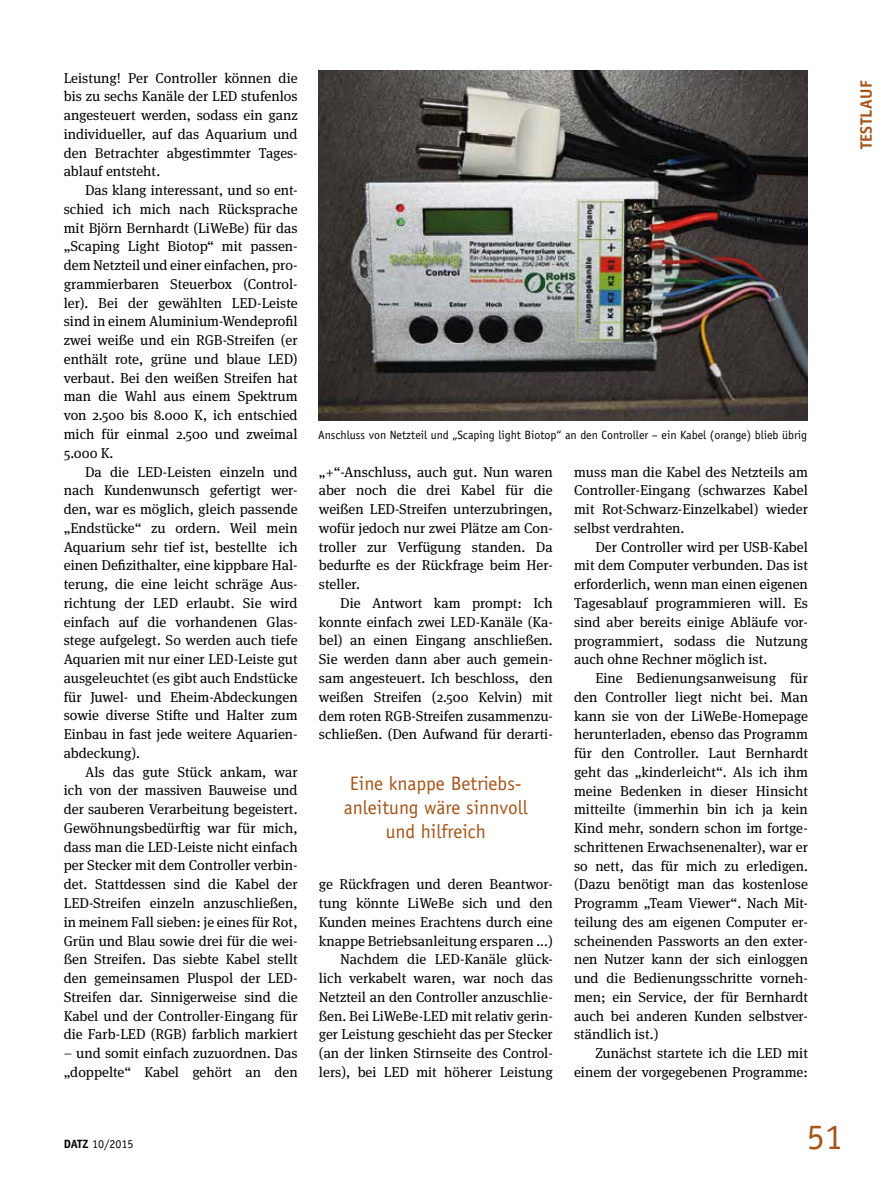
<style>
.page{position:relative;width:893px;height:1191px;background:#fff}
.page>*{position:absolute;margin:0;border:0;box-sizing:border-box;transform-origin:0 0}
.t1{font:36px "Officina Sans";color:#a75417}
.t2{font:19.5px/24px "Officina Sans";color:#a75417;text-align:center}
.t3{font:700 16.5px "Officina Sans";letter-spacing:.02em;color:#a75417}
.t4{font:14.25px/18.8px "Meta Serif OT";color:#000;text-align:justify}
.t5{font:12px "Officina Sans";color:#000}
.s1{font-weight:700}
</style>
<div class="page">
<img style="left:319px;top:71px;width:489px;height:349px">
<p class="t4" style="left:64px;top:68px;width:235px">Leistung! Per Controller können die bis zu sechs Kanäle der LED stufenlos angesteuert werden, sodass ein ganz individueller, auf das Aquarium und den Betrachter abgestimmter Tages&shy;ablauf entsteht.</p>
<p class="t4" style="left:64px;top:181px;width:235px;text-indent:21px">Das klang interessant, und so ent&shy;schied ich mich nach Rücksprache mit Björn Bernhardt (LiWeBe) für das „Scaping Light Biotop“ mit passen&shy;dem Netzteil und einer einfachen, pro&shy;grammierbaren Steuerbox (Control&shy;ler). Bei der gewählten LED-Leiste sind in einem Aluminium-Wendeprofil zwei weiße und ein RGB-Streifen (er enthält rote, grüne und blaue LED) verbaut. Bei den weißen Streifen hat man die Wahl aus einem Spektrum von 2.500 bis 8.000 K, ich entschied mich für einmal 2.500 und zweimal 5.000 K.</p>
<p class="t4" style="left:64px;top:462px;width:235px;text-indent:21px">Da die LED-Leisten einzeln und nach Kundenwunsch gefertigt wer&shy;den, war es möglich, gleich passende „Endstücke“ zu ordern. Weil mein Aquarium sehr tief ist, bestellte ich einen Defizithalter, eine kippbare Hal&shy;terung, die eine leicht schräge Aus&shy;richtung der LED erlaubt. Sie wird einfach auf die vorhandenen Glas&shy;stege aufgelegt. So werden auch tiefe Aquarien mit nur einer LED-Leiste gut ausgeleuchtet (es gibt auch Endstücke für Juwel- und Eheim-Abdeckungen sowie diverse Stifte und Halter zum Einbau in fast jede weitere Aquarien&shy;abdeckung).</p>
<p class="t4" style="left:64px;top:762px;width:235px;text-indent:21px">Als das gute Stück ankam, war ich von der massiven Bauweise und der sauberen Verarbeitung begeistert.<br>Gewöhnungsbedürftig war für mich, dass man die LED-Leiste nicht einfach per Stecker mit dem Controller verbin&shy;det. Stattdessen sind die Kabel der LED-Streifen einzeln anzuschließen, in meinem Fall sieben: je eines für Rot, Grün und Blau sowie drei für die wei&shy;ßen Streifen. Das siebte Kabel stellt den gemeinsamen Pluspol der LED-Streifen dar. Sinnigerweise sind die Kabel und der Controller-Eingang für die Farb-LED (RGB) farblich markiert</p>
<p class="t4" style="left:64px;top:1044px;width:235px">– und somit einfach zuzuordnen. Das „doppelte“ Kabel gehört an den</p>
<p class="t5" style="left:64px;top:1137px;width:71px"><span class="s1">DATZ</span> 10/2015</p>
<p class="t3" style="left:856px;top:149px;width:70px;rotate:-90deg">TESTLAUF</p>
<p class="t5" style="left:318px;top:427px;width:491px">Anschluss von Netzteil und „Scaping light Biotop“ an den Controller – ein Kabel (orange) blieb übrig</p>
<p class="t4" style="left:319px;top:462px;width:235px">„+“-Anschluss, auch gut. Nun waren aber noch die drei Kabel für die weißen LED-Streifen unterzubringen, wofür jedoch nur zwei Plätze am Con&shy;troller zur Verfügung standen. Da bedurfte es der Rückfrage beim Her&shy;steller.</p>
<p class="t4" style="left:319px;top:594px;width:235px;text-indent:21px">Die Antwort kam prompt: Ich konnte einfach zwei LED-Kanäle (Ka&shy;bel) an einen Eingang anschließen.<br>Sie werden dann aber auch gemein&shy;sam angesteuert. Ich beschloss, den weißen Streifen (2.500 Kelvin) mit dem roten RGB-Streifen zusammenzu&shy;schließen. (Den Aufwand für derarti-</p>
<h2 class="t2" style="left:344px;top:771px;width:186px">Eine knappe Betriebs&shy;anleitung wäre sinnvoll und hilfreich</h2>
<p class="t4" style="left:319px;top:875px;width:235px;text-align:right">ge Rückfragen und deren Beantwor&shy;tung könnte LiWeBe sich und den Kunden meines Erachtens durch eine knappe Betriebsanleitung ersparen ...)<br>Nachdem die LED-Kanäle glück&shy;lich verkabelt waren, war noch das Netzteil an den Controller anzuschlie&shy;ßen. Bei LiWeBe-LED mit relativ gerin&shy;ger Leistung geschieht das per Stecker (an der linken Stirnseite des Control&shy;lers), bei LED mit höherer Leistung</p>
<p class="t4" style="left:574px;top:462px;width:235px">muss man die Kabel des Netzteils am Controller-Eingang (schwarzes Kabel mit Rot-Schwarz-Einzelkabel) wieder selbst verdrahten.</p>
<p class="t4" style="left:574px;top:537px;width:235px;text-indent:21px">Der Controller wird per USB-Kabel mit dem Computer verbunden. Das ist erforderlich, wenn man einen eigenen Tagesablauf programmieren will. Es sind aber bereits einige Abläufe vor&shy;programmiert, sodass die Nutzung auch ohne Rechner möglich ist.</p>
<p class="t4" style="left:574px;top:669px;width:235px;text-indent:21px">Eine Bedienungsanweisung für den Controller liegt nicht bei. Man kann sie von der LiWeBe-Homepage herunterladen, ebenso das Programm für den Controller. Laut Bernhardt geht das „kinderleicht“. Als ich ihm meine Bedenken in dieser Hinsicht mitteilte (immerhin bin ich ja kein Kind mehr, sondern schon im fortge&shy;schrittenen Erwachsenenalter), war er so nett, das für mich zu erledigen. (Dazu benötigt man das kostenlose Programm „Team Viewer“. Nach Mit&shy;teilung des am eigenen Computer er&shy;scheinenden Passworts an den exter&shy;nen Nutzer kann der sich einloggen und die Bedienungsschritte vorneh&shy;men; ein Service, der für Bernhardt auch bei anderen Kunden selbstver&shy;ständlich ist.)</p>
<p class="t4" style="left:574px;top:1044px;width:235px;text-align:right">Zunächst startete ich die LED mit einem der vorgegebenen Programme:</p>
<h1 class="t1" style="left:807px;top:1115px;width:37px">51</h1>
</div>
